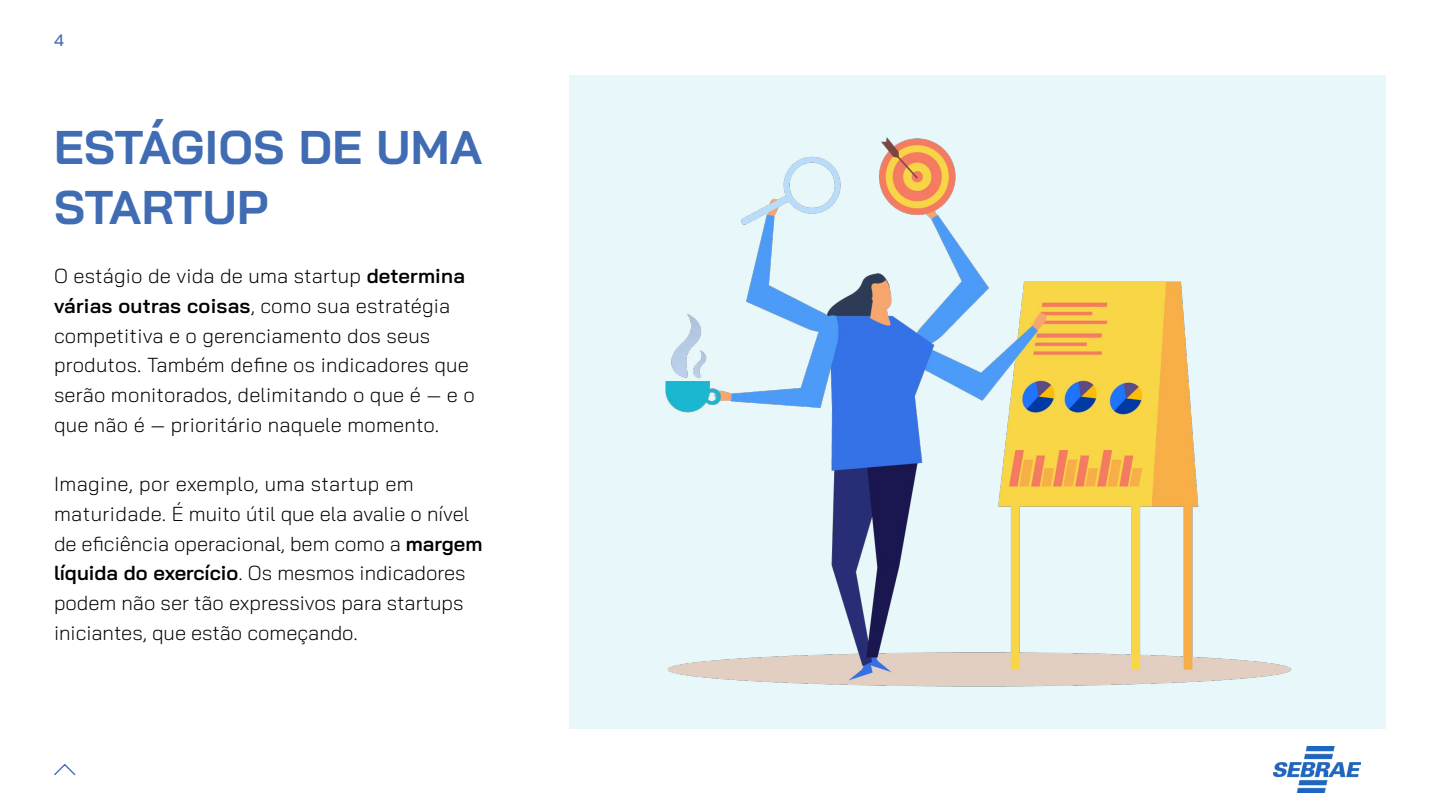
<style>
.page{position:relative;width:1440px;height:810px;background:#fff}
.page>*{position:absolute;margin:0;border:0;box-sizing:border-box;transform-origin:0 0}
.t1{font:700 47.25px/59.5px "Bai Jamjuree";letter-spacing:.01em;color:#406cb4}
.t2{font:300 20.25px/29.7px "Bai Jamjuree";letter-spacing:.01em;color:#000}
.t3{font:500 16.5px "Bai Jamjuree";color:#406cb4}
.s1{font-weight:600}
</style>
<div class="page">
<svg style="left:54px;top:763px;width:22px;height:13px"></svg>
<div style="left:569px;top:75px;width:817px;height:654px;background:#e8f8fa"></div>
<img style="left:665px;top:137px;width:627px;height:550px">
<img style="left:1274px;top:746px;width:86px;height:47px">
<p class="t3" style="left:54px;top:30px;width:11px">4</p>
<h1 class="t1" style="left:54px;top:118px;width:430px">ESTÁGIOS DE UMA<br>STARTUP</h1>
<p class="t2" style="left:54px;top:261px;width:422px">O estágio de vida de uma startup <span class="s1">determina várias outras coisas</span>, como sua estratégia competitiva e o gerenciamento dos seus produtos. Também define os indicadores que serão monitorados, delimitando o que é — e o que não é — prioritário naquele momento.</p>
<p class="t2" style="left:54px;top:469px;width:430px">Imagine, por exemplo, uma startup em maturidade. É muito útil que ela avalie o nível de eficiência operacional, bem como a <span class="s1">margem líquida do exercício</span>. Os mesmos indicadores podem não ser tão expressivos para startups iniciantes, que estão começando.</p>
</div>
